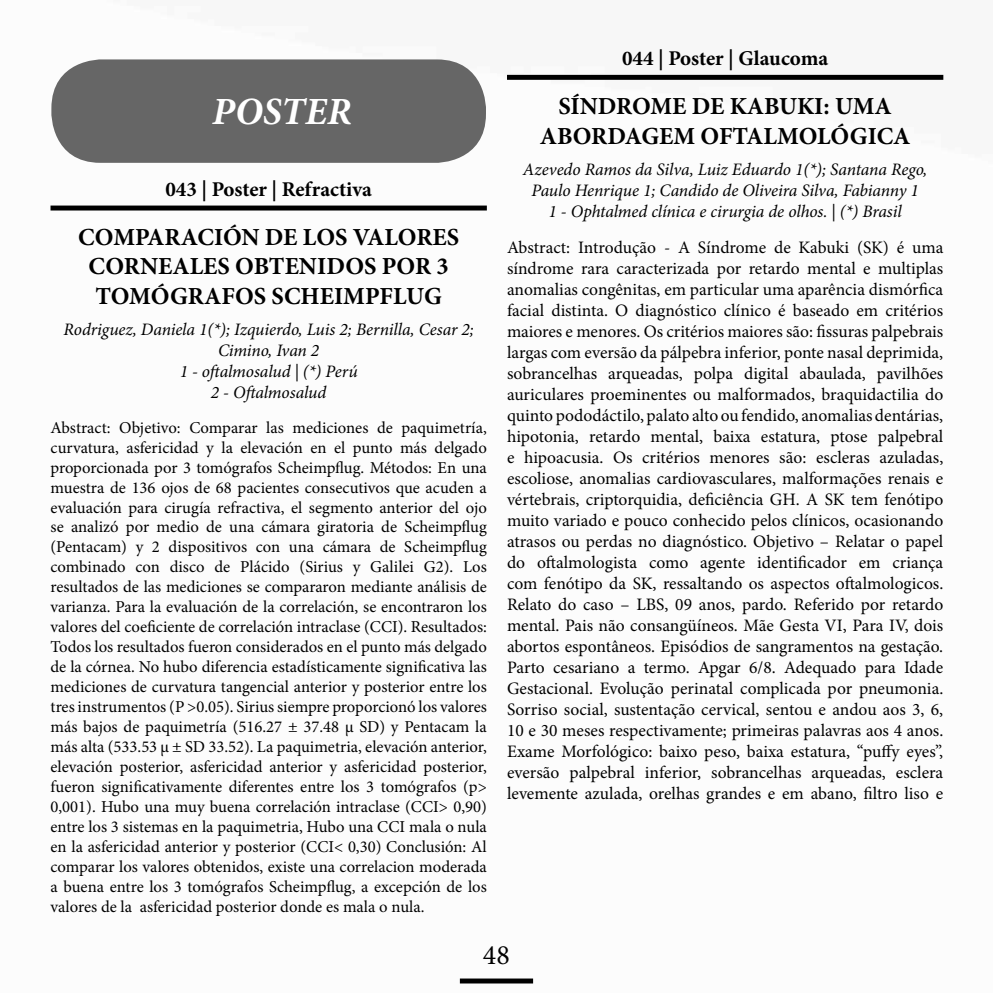
<style>
.page{position:relative;width:993px;height:993px;background:#fff}
.page>*{position:absolute;margin:0;border:0;box-sizing:border-box;transform-origin:0 0}
.t1{font:italic 700 38.5px "Minion Pro";color:#fff}
.t2{font:28px "Minion Pro";color:#000}
.t3{font:700 24.5px/29.4px "Minion Pro";color:#000;text-align:center}
.t4{font:700 21px "Minion Pro";color:#000}
.t5{font:17.5px/21px "Minion Pro";color:#000;text-align:justify}
.t6{font:italic 17.5px/21px "Minion Pro";letter-spacing:-.005em;color:#000;text-align:center}
.t7{font:16.62px/19.9px "Minion Pro";color:#000;text-align:justify}
</style>
<div class="page">
<div style="left:459px;top:978px;width:74px;height:5px;background:#000"></div>
<div style="left:50px;top:205px;width:436px;height:5px;background:#000"></div>
<div style="left:507px;top:75px;width:436px;height:5px;background:#000"></div>
<div style="left:51px;top:59px;width:435px;height:104px;background:#666;border-radius:49px"></div>
<h1 class="t1" style="left:212px;top:84px;width:141px">POSTER</h1>
<p class="t4" style="left:165px;top:174px;width:208px">043 | Poster | Refractiva</p>
<h3 class="t3" style="left:78px;top:222px;width:382px">COMPARACIÓN DE LOS VALORES<br>CORNEALES OBTENIDOS POR 3<br>TOMÓGRAFOS SCHEIMPFLUG</h3>
<p class="t6" style="left:63px;top:318px;width:412px">Rodriguez, Daniela 1(*); Izquierdo, Luis 2; Bernilla, Cesar 2;<br>Cimino, Ivan 2<br>1 - oftalmosalud | (*) Perú<br>2 - Oftalmosalud</p>
<p class="t7" style="left:50px;top:417px;width:438px">Abstract: Objetivo: Comparar las mediciones de paquimetría, curvatura, asfericidad y la elevación en el punto más delgado proporcionada por 3 tomógrafos Scheimpflug. Métodos: En una muestra de 136 ojos de 68 pacientes consecutivos que acuden a evaluación para cirugía refractiva, el segmento anterior del ojo se analizó por medio de una cámara giratoria de Scheimpflug (Pentacam) y 2 dispositivos con una cámara de Scheimpflug combinado con disco de Plácido (Sirius y Galilei G2). Los resultados de las mediciones se compararon mediante análisis de varianza. Para la evaluación de la correlación, se encontraron los valores del coeficiente de correlación intraclase (CCI). Resultados:<br>Todos los resultados fueron considerados en el punto más delgado de la córnea. No hubo diferencia estadísticamente significativa las mediciones de curvatura tangencial anterior y posterior entre los tres instrumentos (P &gt;0.05). Sirius siempre proporcionó los valores más bajos de paquimetría (516.27 ± 37.48 μ SD) y Pentacam la más alta (533.53 μ ± SD 33.52). La paquimetria, elevación anterior, elevación posterior, asfericidad anterior y asfericidad posterior, fueron significativamente diferentes entre los 3 tomógrafos (p&gt; 0,001). Hubo una muy buena correlación intraclase (CCI&gt; 0,90) entre los 3 sistemas en la paquimetria, Hubo una CCI mala o nula en la asfericidad anterior y posterior (CCI&lt; 0,30) Conclusión: Al comparar los valores obtenidos, existe una correlacion moderada a buena entre los 3 tomógrafos Scheimpflug, a excepción de los valores de la asfericidad posterior donde es mala o nula.</p>
<p class="t4" style="left:622px;top:43px;width:208px">044 | Poster | Glaucoma</p>
<h3 class="t3" style="left:539px;top:91px;width:372px">SÍNDROME DE KABUKI: UMA<br>ABORDAGEM OFTALMOLÓGICA</h3>
<p class="t6" style="left:523px;top:158px;width:406px">Azevedo Ramos da Silva, Luiz Eduardo 1(*); Santana Rego,<br>Paulo Henrique 1; Candido de Oliveira Silva, Fabianny 1<br>1 - Ophtalmed clínica e cirurgia de olhos. | (*) Brasil</p>
<p class="t5" style="left:507px;top:236px;width:438px">Abstract: Introdução - A Síndrome de Kabuki (SK) é uma síndrome rara caracterizada por retardo mental e multiplas anomalias congênitas, em particular uma aparência dismórfica facial distinta. O diagnóstico clínico é baseado em critérios maiores e menores. Os critérios maiores são: fissuras palpebrais largas com eversão da pálpebra inferior, ponte nasal deprimida, sobrancelhas arqueadas, polpa digital abaulada, pavilhões auriculares proeminentes ou malformados, braquidactilia do quinto pododáctilo, palato alto ou fendido, anomalias dentárias, hipotonia, retardo mental, baixa estatura, ptose palpebral e hipoacusia. Os critérios menores são: escleras azuladas, escoliose, anomalias cardiovasculares, malformações renais e vértebrais, criptorquidia, deficiência GH. A SK tem fenótipo muito variado e pouco conhecido pelos clínicos, ocasionando atrasos ou perdas no diagnóstico. Objetivo – Relatar o papel do oftalmologista como agente identificador em criança com fenótipo da SK, ressaltando os aspectos oftalmologicos.<br>Relato do caso – LBS, 09 anos, pardo. Referido por retardo mental. Pais não consangüíneos. Mãe Gesta VI, Para IV, dois abortos espontâneos. Episódios de sangramentos na gestação.<br>Parto cesariano a termo. Apgar 6/8. Adequado para Idade Gestacional. Evolução perinatal complicada por pneumonia.<br>Sorriso social, sustentação cervical, sentou e andou aos 3, 6, 10 e 30 meses respectivamente; primeiras palavras aos 4 anos.<br>Exame Morfológico: baixo peso, baixa estatura, “puffy eyes”, eversão palpebral inferior, sobrancelhas arqueadas, esclera levemente azulada, orelhas grandes e em abano, filtro liso e</p>
<h2 class="t2" style="left:482px;top:935px;width:29px">48</h2>
</div>
